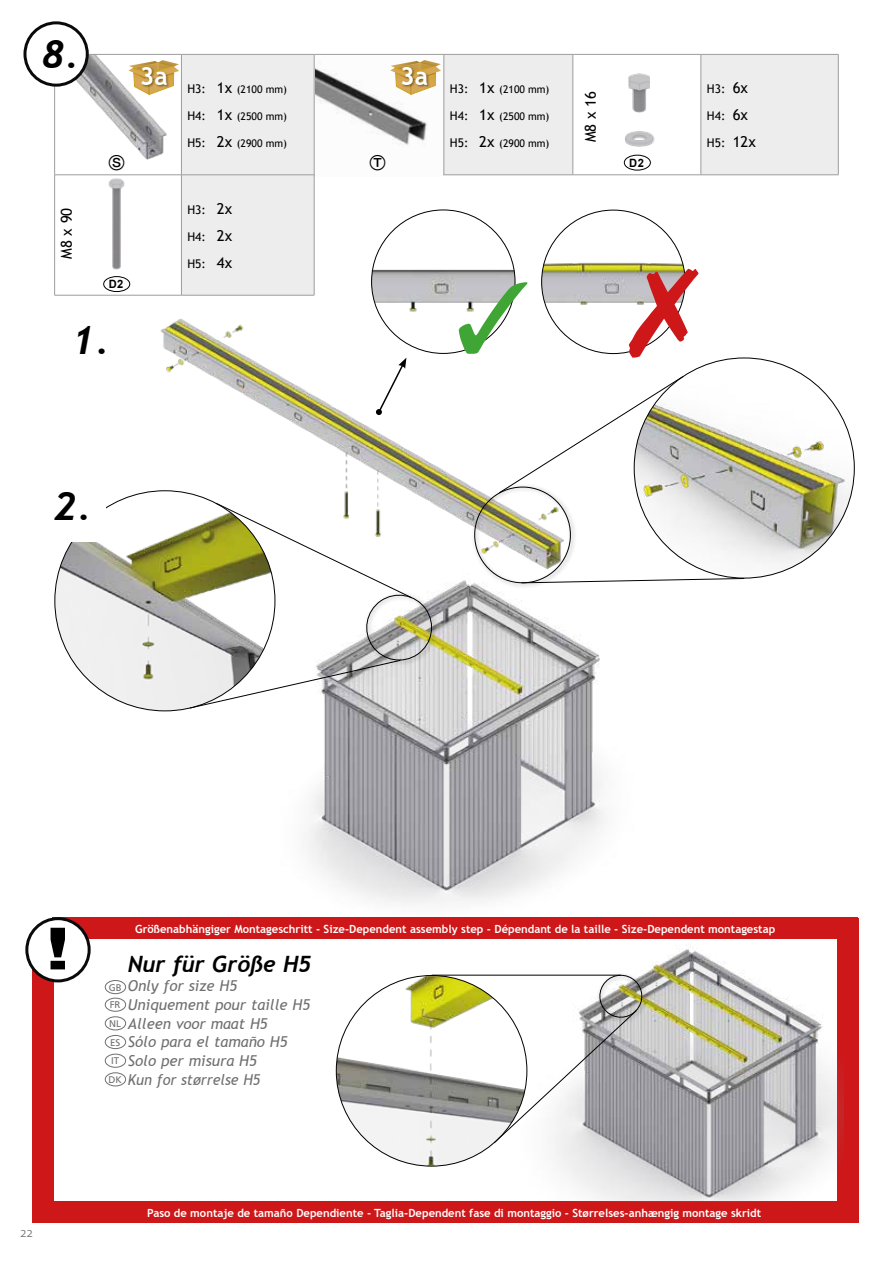
<style>
.page{position:relative;width:893px;height:1263px;background:#fff}
.page>*{position:absolute;margin:0;border:0;box-sizing:border-box;transform-origin:0 0}
.t1{font:italic 700 39px "Trebuchet";color:#000}
.t2{font:700 25.05px "Trebuchet MS";color:#fff}
.t3{font:italic 700 22.5px "Trebuchet";color:#000}
.t4{font:18px "Bundesbahn Pi 3";color:#000}
.t5{font:italic 15px/18.8px "Trebuchet MS";color:#706f6f}
.t6{font:15px "Trebuchet MS";color:#000}
.t7{font:300 13.5px "The Sans";color:#706f6f}
.t8{font:12px "Trebuchet MS";color:#000}
.t9{font:700 11.4px "Arial";color:#000}
.t10{font:700 11.25px "Trebuchet MS";color:#fff}
.t11{font:10.5px "Trebuchet MS";color:#000}
.t12{font:9.75px/17.5px "Frutiger LT Std";color:#706f6f}
.s1{font-size:12px}
.s2{font-size:15px}
</style>
<div class="page">
<img style="left:55px;top:55px;width:112px;height:105px">
<img style="left:220px;top:608px;width:471px;height:310px">
<div style="left:363px;top:592px;width:75px;height:74px;background:#000;opacity:.75"></div>
<svg style="left:275px;top:608px;width:161px;height:100px"></svg>
<img style="left:55px;top:542px;width:220px;height:169px">
<svg style="left:182px;top:55px;width:656px;height:219px;fill:#ededed"></svg>
<hr style="left:54px;top:54px;width:127px;height:1px;background:#9d9d9c">
<hr style="left:54px;top:55px;width:1px;height:120px;background:#9d9d9c">
<hr style="left:181px;top:54px;width:133px;height:1px;background:#9d9d9c">
<hr style="left:181px;top:55px;width:1px;height:120px;background:#9d9d9c">
<hr style="left:314px;top:54px;width:130px;height:1px;background:#9d9d9c">
<hr style="left:314px;top:55px;width:1px;height:120px;background:#9d9d9c">
<hr style="left:444px;top:54px;width:129px;height:1px;background:#9d9d9c">
<hr style="left:444px;top:55px;width:1px;height:120px;background:#9d9d9c">
<hr style="left:314px;top:175px;width:130px;height:1px;background:#9d9d9c">
<hr style="left:444px;top:175px;width:129px;height:1px;background:#9d9d9c">
<hr style="left:573px;top:54px;width:128px;height:1px;background:#9d9d9c">
<hr style="left:573px;top:55px;width:1px;height:120px;background:#9d9d9c">
<hr style="left:701px;top:54px;width:137px;height:1px;background:#9d9d9c">
<hr style="left:701px;top:55px;width:1px;height:120px;background:#9d9d9c">
<hr style="left:838px;top:55px;width:1px;height:120px;background:#9d9d9c">
<hr style="left:573px;top:175px;width:128px;height:1px;background:#9d9d9c">
<hr style="left:701px;top:175px;width:137px;height:1px;background:#9d9d9c">
<hr style="left:54px;top:175px;width:127px;height:1px;background:#9d9d9c">
<hr style="left:54px;top:175px;width:1px;height:120px;background:#9d9d9c">
<hr style="left:181px;top:175px;width:133px;height:1px;background:#9d9d9c">
<hr style="left:181px;top:175px;width:1px;height:120px;background:#9d9d9c">
<hr style="left:314px;top:175px;width:1px;height:120px;background:#9d9d9c">
<hr style="left:54px;top:295px;width:127px;height:1px;background:#9d9d9c">
<img style="left:574px;top:54px;width:127px;height:105px">
<img style="left:315px;top:56px;width:127px;height:120px">
<div style="left:25px;top:23px;width:62px;height:62px;background:#fff;border-radius:50%"></div>
<div style="left:23px;top:21px;width:66px;height:66px;border:3px solid #0a0a0a;border-radius:50%"></div>
<img style="left:108px;top:178px;width:17px;height:92px">
<img style="left:150px;top:218px;width:455px;height:390px">
<img style="left:683px;top:369px;width:171px;height:209px">
<div style="left:471px;top:484px;width:106px;height:105px;background:#000;opacity:.75"></div>
<svg style="left:472px;top:376px;width:273px;height:210px"></svg>
<img style="left:372px;top:210px;width:143px;height:143px;border-radius:72px">
<svg style="left:459px;top:282px;width:68px;height:72px"></svg>
<img style="left:542px;top:210px;width:143px;height:144px;border-radius:72px">
<svg style="left:629px;top:269px;width:69px;height:89px"></svg>
<svg style="left:376px;top:358px;width:30px;height:57px"></svg>
<div style="left:624px;top:155px;width:27px;height:15px;border:1px solid #000;border-radius:50%"></div>
<div style="left:103px;top:276px;width:27px;height:16px;border:1px solid #000;border-radius:50%"></div>
<svg style="left:128px;top:60px;width:51px;height:35px"></svg>
<div style="left:141px;top:67px;width:29px;height:21px;background:#000;opacity:.4"></div>
<svg style="left:390px;top:60px;width:51px;height:35px"></svg>
<div style="left:402px;top:67px;width:29px;height:21px;background:#000;opacity:.4"></div>
<div style="left:32px;top:963px;width:21px;height:260px;background:#cd1719"></div>
<div style="left:53px;top:918px;width:805px;height:21px;background:#cd1719"></div>
<div style="left:27px;top:919px;width:62px;height:62px;background:#fff;border-radius:50%"></div>
<div style="left:25px;top:917px;width:66px;height:65px;border:3px solid #0a0a0a;border-radius:50%"></div>
<svg style="left:51px;top:928px;width:14px;height:41px"></svg>
<div style="left:50px;top:1201px;width:806px;height:22px;background:#cd1719"></div>
<div style="left:837px;top:918px;width:21px;height:305px;background:#cd1719"></div>
<img style="left:554px;top:945px;width:289px;height:256px">
<div style="left:597px;top:972px;width:51px;height:51px;background:#000;opacity:.75"></div>
<img style="left:336px;top:976px;width:159px;height:190px">
<hr style="left:432px;top:975px;width:189px;height:1px;background:#000">
<svg style="left:494px;top:972px;width:151px;height:171px"></svg>
<div style="left:105px;top:980px;width:21px;height:14px;border:1px solid #706f6f;border-radius:50%"></div>
<div style="left:105px;top:998px;width:21px;height:13px;border:1px solid #706f6f;border-radius:50%"></div>
<div style="left:105px;top:1016px;width:21px;height:14px;border:1px solid #706f6f;border-radius:50%"></div>
<div style="left:105px;top:1054px;width:21px;height:13px;border:1px solid #706f6f;border-radius:50%"></div>
<div style="left:105px;top:1035px;width:21px;height:14px;border:1px solid #706f6f;border-radius:50%"></div>
<div style="left:105px;top:1072px;width:21px;height:14px;border:1px solid #706f6f;border-radius:50%"></div>
<h1 class="t1" style="left:42px;top:29px;width:39px">8.</h1>
<h3 class="t6" style="left:57px;top:258px;width:52px;rotate:-90deg">M8 x 90</h3>
<h2 class="t2" style="left:140px;top:60px;width:30px">3a</h2>
<h2 class="t2" style="left:400px;top:60px;width:30px">3a</h2>
<p class="t11" style="left:187px;top:83px;width:101px"><span class="s1">H3:</span> <span class="s2">1x</span> (2100 mm)</p>
<p class="t11" style="left:187px;top:110px;width:101px"><span class="s1">H4:</span> <span class="s2">1x</span> (2500 mm)</p>
<p class="t11" style="left:187px;top:137px;width:101px"><span class="s1">H5:</span> <span class="s2">2x</span> (2900 mm)</p>
<h3 class="t4" style="left:108px;top:155px;width:18px">S</h3>
<h3 class="t4" style="left:369px;top:155px;width:18px">T</h3>
<p class="t9" style="left:109px;top:276px;width:16px">D2</p>
<p class="t8" style="left:187px;top:202px;width:46px">H3: <span class="s2">2x</span></p>
<p class="t8" style="left:187px;top:229px;width:46px">H4: <span class="s2">2x</span></p>
<p class="t8" style="left:187px;top:256px;width:46px">H5: <span class="s2">4x</span></p>
<h1 class="t1" style="left:72px;top:315px;width:39px">1.</h1>
<p class="t11" style="left:450px;top:83px;width:101px"><span class="s1">H3:</span> <span class="s2">1x</span> (2100 mm)</p>
<p class="t11" style="left:450px;top:110px;width:101px"><span class="s1">H4:</span> <span class="s2">1x</span> (2500 mm)</p>
<p class="t11" style="left:450px;top:137px;width:101px"><span class="s1">H5:</span> <span class="s2">2x</span> (2900 mm)</p>
<h3 class="t6" style="left:581px;top:142px;width:52px;rotate:-90deg">M8 x 16</h3>
<p class="t9" style="left:629px;top:155px;width:16px">D2</p>
<h1 class="t1" style="left:54px;top:482px;width:39px">2.</h1>
<p class="t8" style="left:707px;top:81px;width:43px">H3: <span class="s2">6x</span></p>
<p class="t8" style="left:707px;top:108px;width:43px">H4: <span class="s2">6x</span></p>
<p class="t8" style="left:707px;top:135px;width:51px">H5: <span class="s2">12x</span></p>
<p class="t7" style="left:20px;top:1221px;width:15px">22</p>
<p class="t10" style="left:135px;top:922px;width:642px">Größenabhängiger Montageschritt - Size-Dependent assembly step - Dépendant de la taille - Size-Dependent montagestap</p>
<h3 class="t3" style="left:128px;top:950px;width:185px">Nur für Größe H5</h3>
<h3 class="t5" style="left:128px;top:976px;width:184px">Only for size H5<br>Uniquement pour taille H5<br>Alleen voor maat H5<br>Sólo para el tamaño H5<br>Solo per misura H5<br>Kun for størrelse H5</h3>
<p class="t12" style="left:109px;top:978px;width:14px">GB<br>FR</p>
<p class="t12" style="left:109px;top:1015px;width:13px">NL</p>
<p class="t12" style="left:111px;top:1052px;width:10px">IT</p>
<p class="t12" style="left:110px;top:1033px;width:12px">ES</p>
<p class="t12" style="left:108px;top:1071px;width:15px">DK</p>
<p class="t10" style="left:147px;top:1205px;width:615px">Paso de montaje de tamaño Dependiente - Taglia-Dependent fase di montaggio - Størrelses-anhængig montage skridt</p>
</div>
